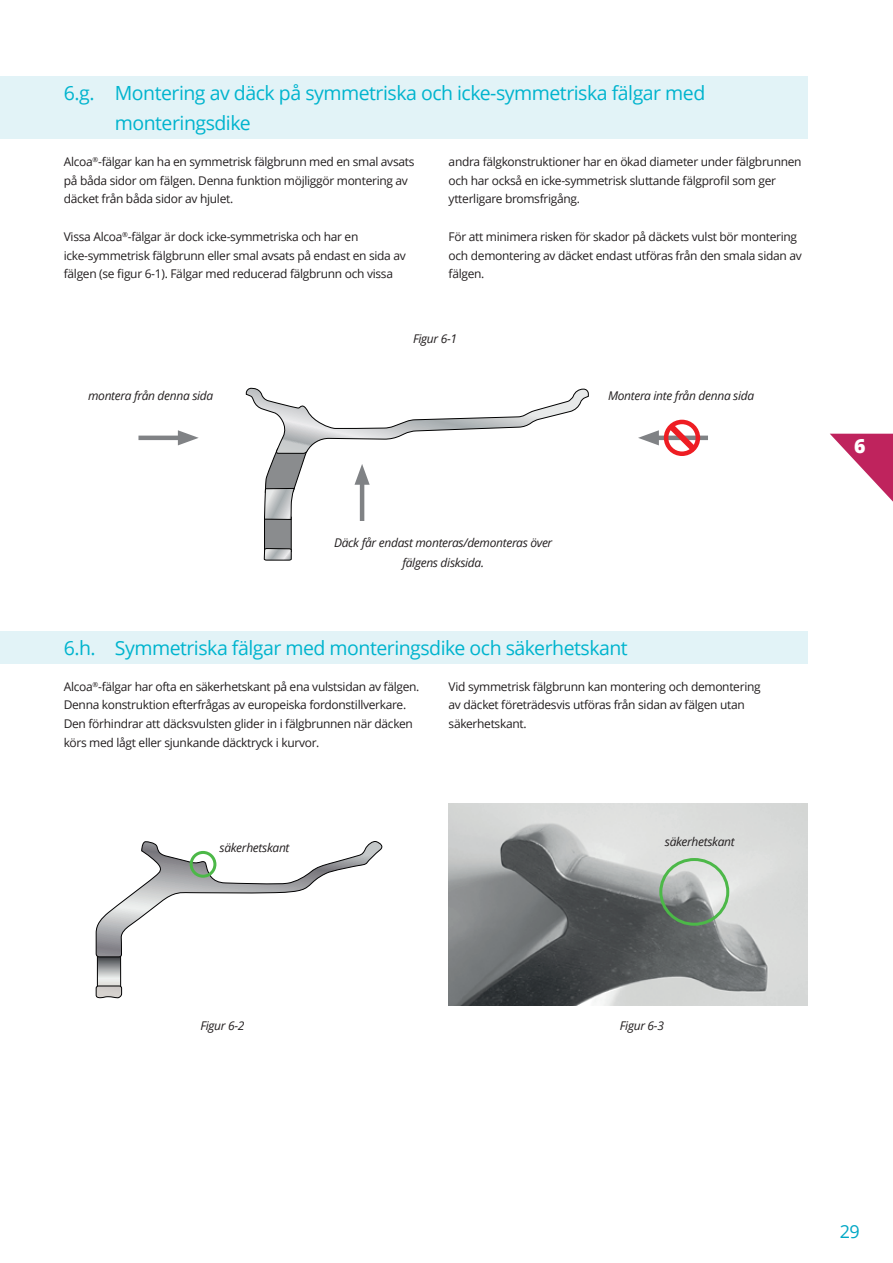
<style>
.page{position:relative;width:893px;height:1263px;background:#fff}
.page>*{position:absolute;margin:0;border:0;box-sizing:border-box;transform-origin:0 0}
.t1{font:19.5px/30px "Open Sans";letter-spacing:-.025em;color:#00b4ce}
.t2{font:800 19.5px "Open Sans";color:#fff}
.t3{font:18px "Open Sans";color:#00a7c5}
.t4{font:12px/18.8px "Open Sans";letter-spacing:-.025em;color:#231f20}
.t5{font:italic 12px/19.5px "Open Sans";letter-spacing:-.025em;color:#231f20;text-align:center}
</style>
<div class="page">
<div style="left:0;top:77px;width:808px;height:62px;background:#e2f3f7"></div>
<div style="left:0;top:631px;width:808px;height:33px;background:#e2f3f7"></div>
<div style="left:265px;top:517px;width:26px;height:35px;background:#8a8c8e"></div>
<div style="left:264px;top:517px;width:28px;height:35px;border:1px solid #000"></div>
<svg style="left:264px;top:548px;width:28px;height:13px"></svg>
<hr style="left:138px;top:436px;width:48px;height:4px;background:#808285">
<svg style="left:178px;top:430px;width:21px;height:15px"></svg>
<hr style="left:360px;top:476px;width:4px;height:48px;background:#808285">
<svg style="left:246px;top:387px;width:343px;height:133px"></svg>
<hr style="left:651px;top:436px;width:57px;height:4px;background:#808285">
<div style="left:327px;top:521px;width:232px;height:63px;background:#fff"></div>
<svg style="left:638px;top:419px;width:64px;height:37px"></svg>
<svg style="left:95px;top:841px;width:288px;height:158px"></svg>
<img style="left:449px;top:804px;width:359px;height:202px">
<div style="left:190px;top:851px;width:26px;height:27px;border:3px solid #4cb848;border-radius:50%"></div>
<div style="left:659px;top:858px;width:70px;height:68px;border:3px solid #4cb848;border-radius:50%"></div>
<svg style="left:830px;top:434px;width:63px;height:68px"></svg>
<h1 class="t1" style="left:115px;top:77px;width:592px;text-indent:-51px">6.g. Montering av däck på symmetriska och icke-symmetriska fälgar med monteringsdike</h1>
<p class="t4" style="left:64px;top:152px;width:352px">Alcoa<sup>®</sup>-fälgar kan ha en symmetrisk fälgbrunn med en smal avsats på båda sidor om fälgen. Denna funktion möjliggör montering av däcket från båda sidor av hjulet.</p>
<p class="t4" style="left:64px;top:227px;width:344px">Vissa Alcoa<sup>®</sup>-fälgar är dock icke-symmetriska och har en icke-symmetrisk fälgbrunn eller smal avsats på endast en sida av fälgen (se figur 6-1). Fälgar med reducerad fälgbrunn och vissa</p>
<p class="t4" style="left:449px;top:152px;width:354px">andra fälgkonstruktioner har en ökad diameter under fälgbrunnen och har också en icke-symmetrisk sluttande fälgprofil som ger ytterligare bromsfrigång.</p>
<p class="t4" style="left:449px;top:227px;width:355px">För att minimera risken för skador på däckets vulst bör montering och demontering av däcket endast utföras från den smala sidan av fälgen.</p>
<p class="t5" style="left:413px;top:328px;width:46px">Figur 6-1</p>
<p class="t5" style="left:88px;top:385px;width:127px">montera från denna sida</p>
<p class="t5" style="left:608px;top:385px;width:148px">Montera inte från denna sida</p>
<p class="t5" style="left:334px;top:533px;width:220px">Däck får endast monteras/demonteras över fälgens disksida.</p>
<h1 class="t1" style="left:64px;top:632px;width:566px">6.h. Symmetriska fälgar med monteringsdike och säkerhetskant</h1>
<p class="t4" style="left:64px;top:677px;width:357px">Alcoa<sup>®</sup>-fälgar har ofta en säkerhetskant på ena vulstsidan av fälgen.<br>Denna konstruktion efterfrågas av europeiska fordonstillverkare.<br>Den förhindrar att däcksvulsten glider in i fälgbrunnen när däcken körs med lågt eller sjunkande däcktryck i kurvor.</p>
<p class="t4" style="left:449px;top:677px;width:314px">Vid symmetrisk fälgbrunn kan montering och demontering av däcket företrädesvis utföras från sidan av fälgen utan säkerhetskant.</p>
<p class="t5" style="left:220px;top:838px;width:71px">säkerhetskant</p>
<p class="t5" style="left:665px;top:831px;width:71px">säkerhetskant</p>
<h1 class="t2" style="left:854px;top:431px;width:13px">6</h1>
<p class="t5" style="left:200px;top:1015px;width:46px">Figur 6-2</p>
<p class="t5" style="left:620px;top:1015px;width:46px">Figur 6-3</p>
<h2 class="t3" style="left:840px;top:1219px;width:22px">29</h2>
</div>
